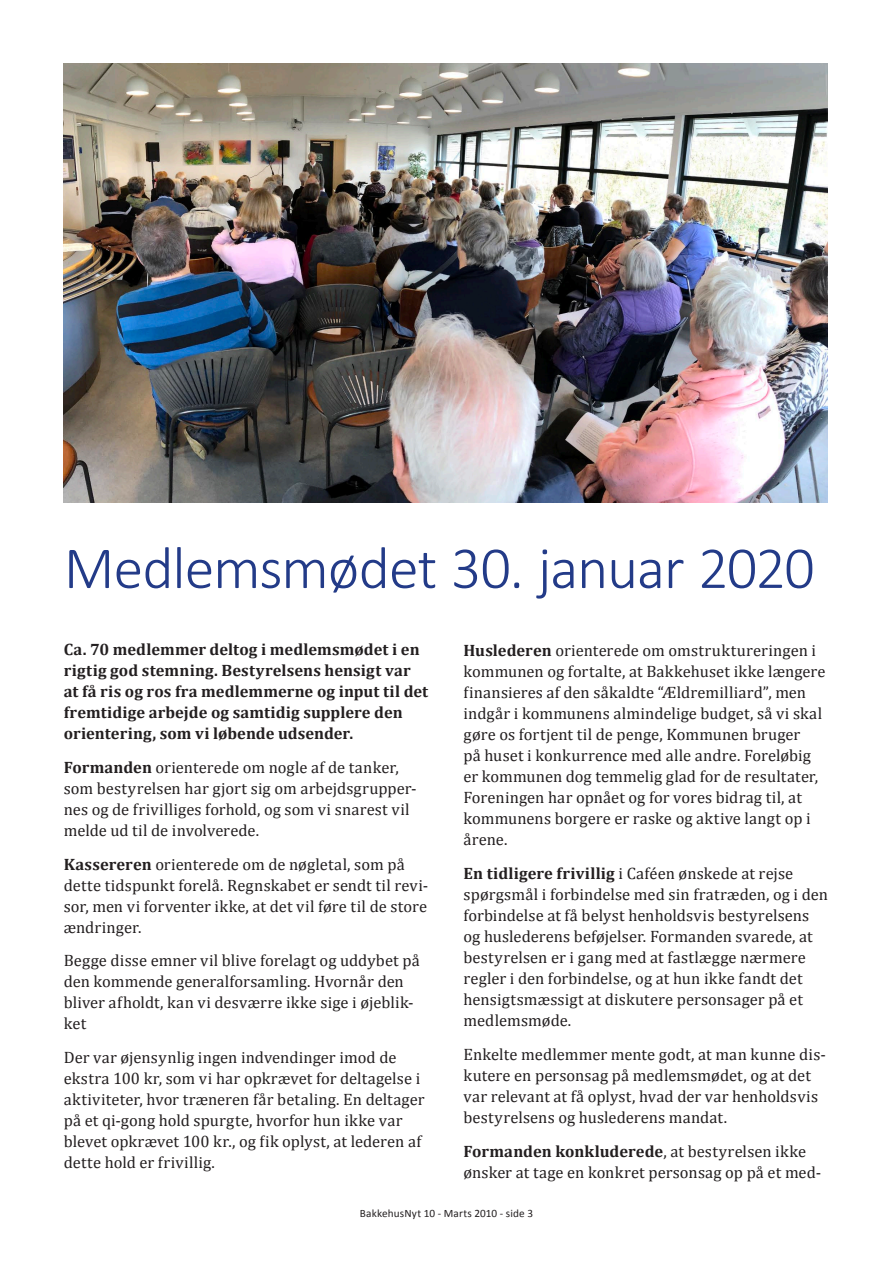
<style>
.page{position:relative;width:893px;height:1263px;background:#fff}
.page>*{position:absolute;margin:0;border:0;box-sizing:border-box;transform-origin:0 0}
.Overskrift_Blå{font:300 60px "Calibri";letter-spacing:-.02em;color:#233b88}
.Brødtekst{font:16.5px/21px "Cambria";letter-spacing:.005em;color:#231f20}
.Brødtekst-2{font:700 16.5px/21px "Cambria";letter-spacing:.005em;color:#231f20}
.Klummetitel_sidetal{font:11.25px "Calibri";letter-spacing:.01em;color:#231f20}
.s1{font-weight:700}
</style>
<div class="page">
<img style="left:64px;top:64px;width:763px;height:438px">
<p class="Overskrift_Blå" style="left:64px;top:531px;width:752px">Medlemsmødet 30. januar 2020</p>
<p class="Brødtekst-2" style="left:64px;top:638px;width:366px">Ca. 70 medlemmer deltog i medlemsmødet i en rigtig god stemning. Bestyrelsens hensigt var at få ris og ros fra medlemmerne og input til det fremtidige arbejde og samtidig supplere den orientering, som vi løbende udsender.</p>
<p class="Brødtekst" style="left:64px;top:756px;width:354px"><span class="s1">Formanden</span> orienterede om nogle af de tanker, som bestyrelsen har gjort sig om arbejdsgrupper&shy;nes og de frivilliges forhold, og som vi snarest vil melde ud til de involverede.</p>
<p class="Brødtekst" style="left:64px;top:853px;width:366px"><span class="s1">Kassereren</span> orienterede om de nøgletal, som på dette tidspunkt forelå. Regnskabet er sendt til revi&shy;sor, men vi forventer ikke, at det vil føre til de store ændringer.</p>
<p class="Brødtekst" style="left:64px;top:950px;width:357px">Begge disse emner vil blive forelagt og uddybet på den kommende generalforsamling. Hvornår den bliver afholdt, kan vi desværre ikke sige i øjeblik&shy;ket</p>
<p class="Brødtekst" style="left:64px;top:1047px;width:362px">Der var øjensynlig ingen indvendinger imod de ekstra 100 kr, som vi har opkrævet for deltagelse i aktiviteter, hvor træneren får betaling. En deltager på et qi-gong hold spurgte, hvorfor hun ikke var blevet opkrævet 100 kr., og fik oplyst, at lederen af dette hold er frivillig.</p>
<p class="Brødtekst" style="left:463px;top:640px;width:364px"><span class="s1">Huslederen</span> orienterede om omstruktureringen i kommunen og fortalte, at Bakkehuset ikke længere finansieres af den såkaldte “Ældremilliard”, men indgår i kommunens almindelige budget, så vi skal gøre os fortjent til de penge, Kommunen bruger<br>på huset i konkurrence med alle andre. Foreløbig er kommunen dog temmelig glad for de resultater, Foreningen har opnået og for vores bidrag til, at kommunens borgere er raske og aktive langt op i årene.</p>
<p class="Brødtekst" style="left:463px;top:863px;width:366px"><span class="s1">En tidligere frivillig</span> i Caféen ønskede at rejse spørgsmål i forbindelse med sin fratræden, og i den forbindelse at få belyst henholdsvis bestyrelsens og huslederens beføjelser. Formanden svarede, at bestyrelsen er i gang med at fastlægge nærmere regler i den forbindelse, og at hun ikke fandt det hensigtsmæssigt at diskutere personsager på et medlemsmøde.</p>
<p class="Brødtekst" style="left:463px;top:1044px;width:364px">Enkelte medlemmer mente godt, at man kunne dis&shy;kutere en personsag på medlemsmødet, og at det var relevant at få oplyst, hvad der var henholdsvis bestyrelsens og huslederens mandat.</p>
<p class="Brødtekst" style="left:463px;top:1140px;width:359px"><span class="s1">Formanden konkluderede</span>, at bestyrelsen ikke ønsker at tage en konkret personsag op på et med-</p>
<p class="Klummetitel_sidetal" style="left:360px;top:1206px;width:175px">BakkehusNyt 10 - Marts 2010 - side 3</p>
</div>
